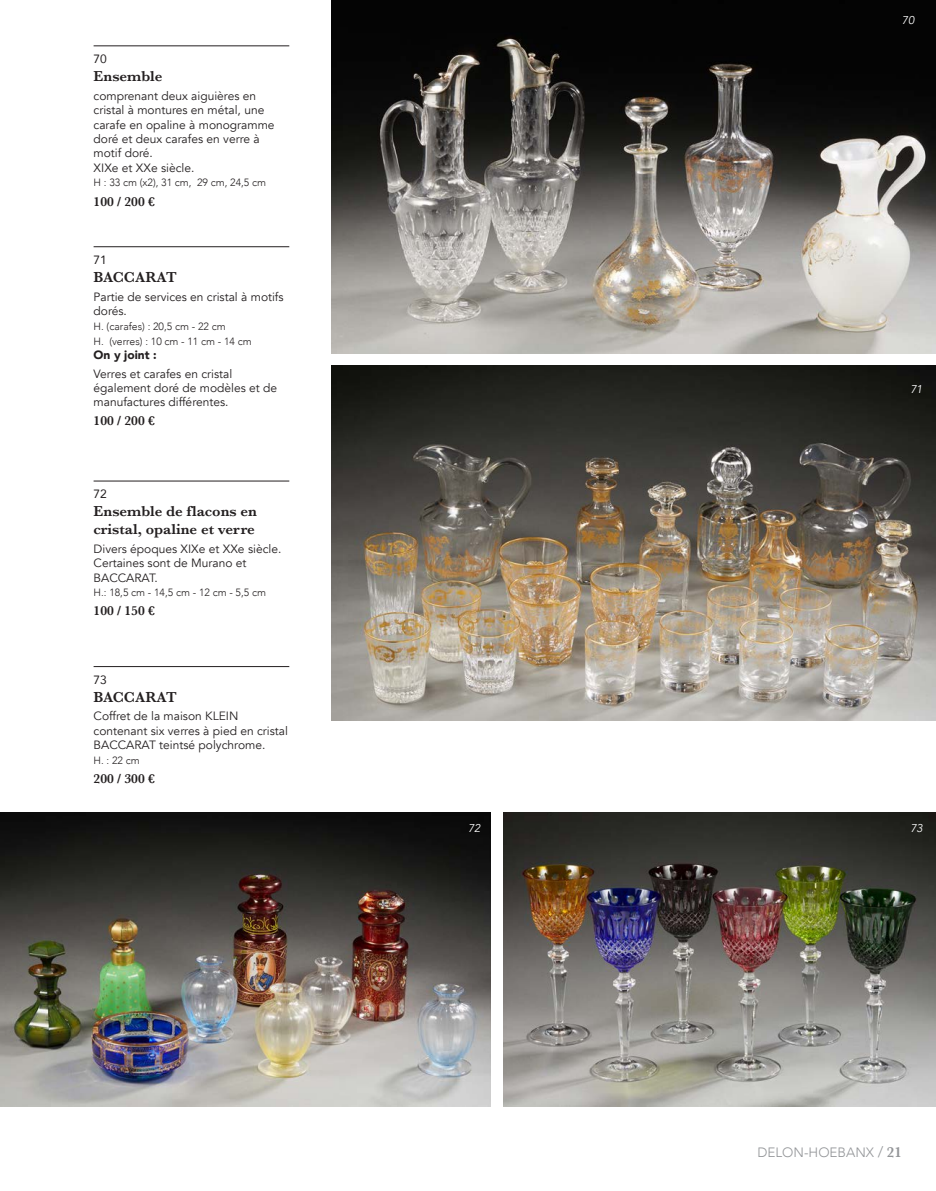
<style>
.page{position:relative;width:936px;height:1191px;background:#fff}
.page>*{position:absolute;margin:0;border:0;box-sizing:border-box;transform-origin:0 0}
.t1{font:600 15px/18px "Baskerville";color:#231f20}
.t2{font:600 13.5px "Baskerville";color:#231f20}
.t3{font:300 13.5px "Avenir";color:#939598}
.t4{font:12px/14.4px "Avenir";color:#231f20}
.t5{font:900 12px "Avenir";color:#231f20}
.t6{font:12px "Avenir";color:#231f20}
.t7{font:italic 11.25px "Avenir";letter-spacing:-.02em;color:#fff}
.t8{font:300 10.5px/14.7px "Avenir";color:#231f20}
.s1{font-size:15px}
.s2{font-family:"Baskerville";font-weight:600;font-size:15px}
</style>
<div class="page">
<img style="left:332px;top:366px;width:603px;height:355px">
<img style="left:332px;top:0;width:603px;height:353px">
<img style="left:0;top:812px;width:490px;height:294px">
<img style="left:503px;top:812px;width:432px;height:294px">
<hr style="left:94px;top:246px;width:195px;height:1px;background:#231f20">
<hr style="left:94px;top:46px;width:195px;height:1px;background:#231f20">
<hr style="left:94px;top:481px;width:195px;height:1px;background:#231f20">
<hr style="left:94px;top:666px;width:195px;height:1px;background:#231f20">
<p class="t6" style="left:94px;top:51px;width:15px">70</p>
<p class="t1" style="left:94px;top:67px;width:70px">Ensemble</p>
<p class="t4" style="left:94px;top:89px;width:182px">comprenant deux aiguières en cristal à montures en métal, une carafe en opaline à monogramme doré et deux carafes en verre à motif doré.<br>XIXe et XXe siècle.</p>
<p class="t8" style="left:94px;top:176px;width:174px">H : 33 cm (x2), 31 cm, 29 cm, 24,5 cm</p>
<p class="t2" style="left:94px;top:193px;width:63px">100 / 200 €</p>
<p class="t6" style="left:94px;top:252px;width:15px">71</p>
<p class="t1" style="left:94px;top:268px;width:85px">BACCARAT</p>
<p class="t4" style="left:94px;top:289px;width:191px">Partie de services en cristal à motifs dorés.</p>
<p class="t8" style="left:94px;top:319px;width:160px">H. (carafes) : 20,5 cm - 22 cm<br>H. (verres) : 10 cm - 11 cm - 14 cm</p>
<p class="t5" style="left:94px;top:347px;width:65px">On y joint :</p>
<p class="t4" style="left:94px;top:366px;width:185px">Verres et carafes en cristal également doré de modèles et de manufactures différentes.</p>
<p class="t2" style="left:94px;top:413px;width:63px">100 / 200 €</p>
<p class="t6" style="left:94px;top:486px;width:15px">72</p>
<p class="t1" style="left:94px;top:502px;width:165px">Ensemble de flacons en cristal, opaline et verre</p>
<p class="t4" style="left:94px;top:542px;width:189px">Divers époques XIXe et XXe siècle.<br>Certaines sont de Murano et<br>BACCARAT.</p>
<p class="t8" style="left:94px;top:586px;width:174px">H.: 18,5 cm - 14,5 cm - 12 cm - 5,5 cm</p>
<p class="t2" style="left:94px;top:603px;width:63px">100 / 150 €</p>
<p class="t6" style="left:94px;top:672px;width:15px">73</p>
<p class="t1" style="left:94px;top:688px;width:85px">BACCARAT</p>
<p class="t4" style="left:94px;top:709px;width:196px">Coffret de la maison KLEIN contenant six verres à pied en cristal<br>BACCARAT teintsé polychrome.</p>
<p class="t8" style="left:94px;top:753px;width:48px">H. : 22 cm</p>
<p class="t2" style="left:94px;top:771px;width:63px">200 / 300 €</p>
<p class="t7" style="left:901px;top:13px;width:14px">70</p>
<p class="t7" style="left:910px;top:381px;width:14px">71</p>
<p class="t7" style="left:468px;top:821px;width:14px">72</p>
<p class="t7" style="left:910px;top:821px;width:14px">73</p>
<p class="t3" style="left:757px;top:1143px;width:146px">DELON-HOEBANX <span class="s1">/</span> <span class="s2">21</span></p>
</div>
